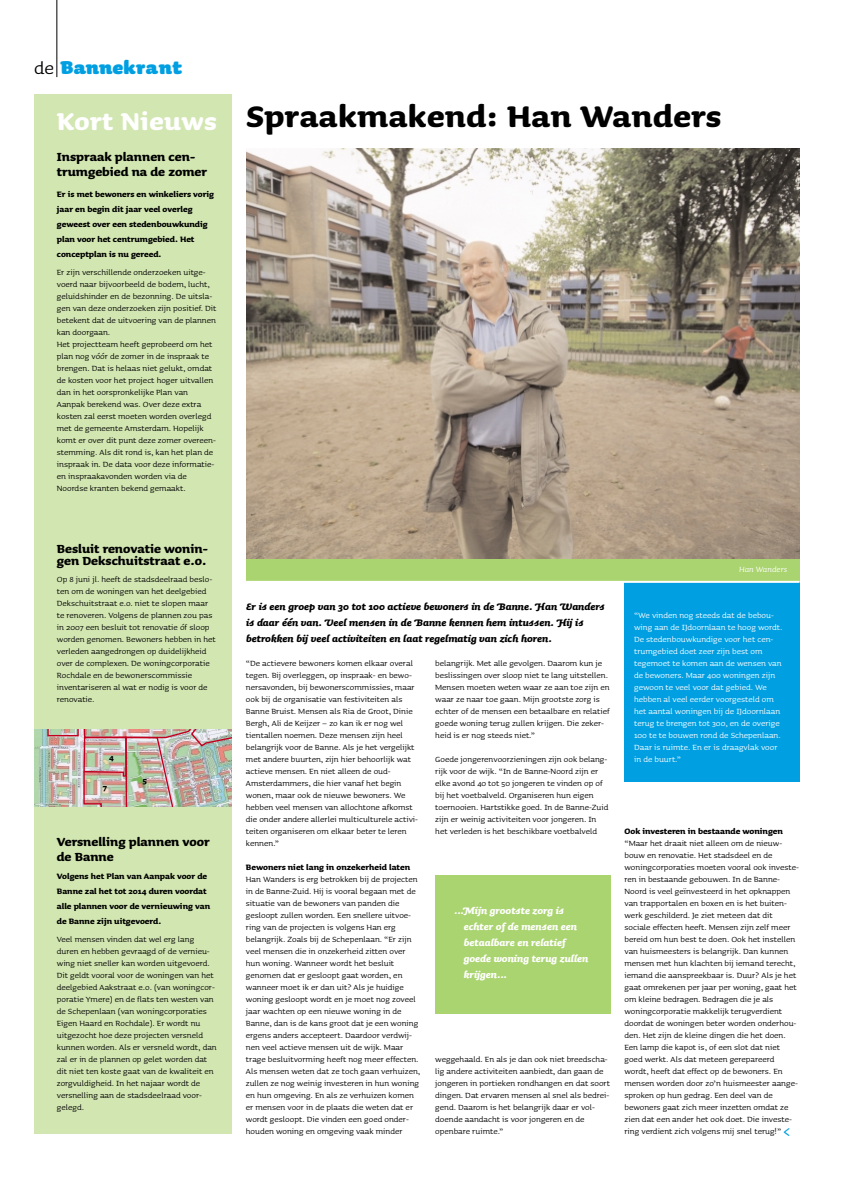
<style>
.page{position:relative;width:841px;height:1190px;background:#fff}
.page>*{position:absolute;margin:0;border:0;box-sizing:border-box;transform-origin:0 0}
.t1{font:700 38px "Sauna";letter-spacing:.015em;color:#000}
.t2{font:700 31px "Sauna";letter-spacing:.015em;color:#fff}
.t3{font:900 22px "Sauna";color:#009fe2}
.t4{font:700 15px/15px "Sauna";color:#000}
.t5{font:12px/16px "Sauna Bold Italic Swash";color:#000}
.t6{font:12px/16px "Sauna Bold Italic Swash";color:#fff}
.t7{font:10px/12px "Sauna";color:#000}
.t8{font:10px/12px "Sauna";color:#fff}
.t9{font:700 10px/15px "Sauna";color:#000}
.t10{font:italic 10px "Sauna";color:#fff}
.t11{font:700 9.8px "Sauna";color:#000}
.s1{font-weight:400;color:#000}
.s2{font-size:20px;color:#009fe2}
</style>
<div class="page">
<div style="left:34px;top:94px;width:198px;height:1040px;background:#d2e6b1"></div>
<div style="left:624px;top:582px;width:176px;height:200px;background:#009fe2"></div>
<div style="left:246px;top:544px;width:554px;height:38px;background:#aad46f"></div>
<hr style="left:57px;top:0;width:1px;height:77px;background:#000">
<img style="left:246px;top:149px;width:554px;height:409px">
<hr style="left:246px;top:581px;width:554px;height:2px;background:#fff">
<div style="left:435px;top:876px;width:175px;height:138px;background:#aad46f"></div>
<img style="left:34px;top:730px;width:13px;height:77px">
<img style="left:47px;top:730px;width:185px;height:77px">
<h3 class="t3" style="left:34px;top:60px;width:150px"><span class="s1">de</span> Bannekrant</h3>
<h2 class="t2" style="left:57px;top:111px;width:161px">Kort Nieuws</h2>
<h3 class="t4" style="left:57px;top:151px;width:152px">Inspraak plannen cen&shy;trumgebied na de zomer</h3>
<p class="t9" style="left:57px;top:188px;width:159px">Er is met bewoners en winkeliers vorig jaar en begin dit jaar veel overleg geweest over een stedenbouwkundig plan voor het centrumgebied. Het conceptplan is nu gereed.</p>
<p class="t7" style="left:57px;top:266px;width:161px">Er zijn verschillende onderzoeken uitge&shy;voerd naar bijvoorbeeld de bodem, lucht, geluidshinder en de bezonning. De uitsla&shy;gen van deze onderzoeken zijn positief. Dit betekent dat de uitvoering van de plannen kan doorgaan.<br>Het projectteam heeft geprobeerd om het plan nog vóór de zomer in de inspraak te brengen. Dat is helaas niet gelukt, omdat de kosten voor het project hoger uitvallen dan in het oorspronkelijke Plan van Aanpak berekend was. Over deze extra kosten zal eerst moeten worden overlegd met de gemeente Amsterdam. Hopelijk komt er over dit punt deze zomer overeen&shy;stemming. Als dit rond is, kan het plan de inspraak in. De data voor deze informatie&shy;en inspraakavonden worden via de Noordse kranten bekend gemaakt.</p>
<h3 class="t4" style="left:57px;top:544px;width:152px;line-height:12px">Besluit renovatie wonin&shy;gen Dekschuitstraat e.o.</h3>
<p class="t7" style="left:57px;top:572px;width:161px">Op 8 juni jl. heeft de stadsdeelraad beslo&shy;ten om de woningen van het deelgebied Dekschuitstraat e.o. niet te slopen maar te renoveren. Volgens de plannen zou pas in 2007 een besluit tot renovatie óf sloop worden genomen. Bewoners hebben in het verleden aangedrongen op duidelijkheid over de complexen. De woningcorporatie Rochdale en de bewonerscommissie inventariseren al wat er nodig is voor de renovatie.</p>
<p class="t11" style="left:109px;top:754px;width:6px">4</p>
<p class="t11" style="left:103px;top:784px;width:6px">7</p>
<p class="t11" style="left:143px;top:777px;width:6px">5</p>
<h3 class="t4" style="left:57px;top:836px;width:155px">Versnelling plannen voor de Banne</h3>
<p class="t9" style="left:57px;top:870px;width:155px">Volgens het Plan van Aanpak voor de Banne zal het tot 2014 duren voordat alle plannen voor de vernieuwing van de Banne zijn uitgevoerd.</p>
<p class="t7" style="left:57px;top:933px;width:161px">Veel mensen vinden dat wel erg lang duren en hebben gevraagd of de vernieu&shy;wing niet sneller kan worden uitgevoerd.<br>Dit geldt vooral voor de woningen van het deelgebied Aakstraat e.o. (van woningcor&shy;poratie Ymere) en de flats ten westen van de Schepenlaan (van woningcorporaties Eigen Haard en Rochdale). Er wordt nu uitgezocht hoe deze projecten versneld kunnen worden. Als er versneld wordt, dan zal er in de plannen op gelet worden dat dit niet ten koste gaat van de kwaliteit en zorgvuldigheid. In het najaar wordt de versnelling aan de stadsdeelraad voor&shy;gelegd.</p>
<h1 class="t1" style="left:246px;top:104px;width:477px">Spraakmakend: Han Wanders</h1>
<p class="t10" style="left:739px;top:563px;width:50px">Han Wanders</p>
<p class="t5" style="left:246px;top:599px;width:360px">Er is een groep van 30 tot 100 actieve bewoners in de Banne. Han Wanders is daar één van. Veel mensen in de Banne kennen hem intussen. Hij is betrokken bij veel activiteiten en laat regelmatig van zich horen.</p>
<p class="t7" style="left:246px;top:656px;width:174px">“De actievere bewoners komen elkaar overal tegen. Bij overleggen, op inspraak- en bewo&shy;nersavonden, bij bewonerscommissies, maar ook bij de organisatie van festiviteiten als Banne Bruist. Mensen als Ria de Groot, Dinie Bergh, Ali de Keijzer – zo kan ik er nog wel tientallen noemen. Deze mensen zijn heel belangrijk voor de Banne. Als je het vergelijkt met andere buurten, zijn hier behoorlijk wat actieve mensen. En niet alleen de oud-Amsterdammers, die hier vanaf het begin wonen, maar ook de nieuwe bewoners. We hebben veel mensen van allochtone afkomst die onder andere allerlei multiculturele activi&shy;teiten organiseren om elkaar beter te leren kennen.”</p>
<p class="t9" style="left:246px;top:860px;width:166px">Bewoners niet lang in onzekerheid laten</p>
<p class="t7" style="left:246px;top:872px;width:176px">Han Wanders is erg betrokken bij de projecten in de Banne-Zuid. Hij is vooral begaan met de situatie van de bewoners van panden die gesloopt zullen worden. Een snellere uitvoe&shy;ring van de projecten is volgens Han erg belangrijk. Zoals bij de Schepenlaan. “Er zijn veel mensen die in onzekerheid zitten over hun woning. Wanneer wordt het besluit genomen dat er gesloopt gaat worden, en wanneer moet ik er dan uit? Als je huidige woning gesloopt wordt en je moet nog zoveel jaar wachten op een nieuwe woning in de Banne, dan is de kans groot dat je een woning ergens anders accepteert. Daardoor verdwij&shy;nen veel actieve mensen uit de wijk. Maar trage besluitvorming heeft nog meer effecten.<br>Als mensen weten dat ze toch gaan verhuizen, zullen ze nog weinig investeren in hun woning en hun omgeving. En als ze verhuizen komen er mensen voor in de plaats die weten dat er wordt gesloopt. Die vinden een goed onder&shy;houden woning en omgeving vaak minder</p>
<p class="t7" style="left:435px;top:656px;width:176px">belangrijk. Met alle gevolgen. Daarom kun je beslissingen over sloop niet te lang uitstellen.<br>Mensen moeten weten waar ze aan toe zijn en waar ze naar toe gaan. Mijn grootste zorg is echter of de mensen een betaalbare en relatief goede woning terug zullen krijgen. Die zeker&shy;heid is er nog steeds niet.”</p>
<p class="t7" style="left:435px;top:752px;width:175px">Goede jongerenvoorzieningen zijn ook belang&shy;rijk voor de wijk. “In de Banne-Noord zijn er elke avond 40 tot 50 jongeren te vinden op of bij het voetbalveld. Organiseren hun eigen toernooien. Hartstikke goed. In de Banne-Zuid zijn er weinig activiteiten voor jongeren. In het verleden is het beschikbare voetbalveld</p>
<p class="t6" style="left:464px;top:904px;width:126px;text-indent:-10px">...Mijn grootste zorg is echter of de mensen een betaalbare en relatief goede woning terug zullen krijgen...</p>
<p class="t7" style="left:435px;top:1052px;width:176px">weggehaald. En als je dan ook niet breedscha&shy;lig andere activiteiten aanbiedt, dan gaan de jongeren in portieken rondhangen en dat soort dingen. Dat ervaren mensen al snel als bedrei&shy;gend. Daarom is het belangrijk daar er vol&shy;doende aandacht is voor jongeren en de openbare ruimte.”</p>
<p class="t8" style="left:634px;top:608px;width:150px">“We vinden nog steeds dat de bebou&shy;wing aan de IJdoornlaan te hoog wordt.<br>De stedenbouwkundige voor het cen&shy;trumgebied doet zeer zijn best om tegemoet te komen aan de wensen van de bewoners. Maar 400 woningen zijn gewoon te veel voor dat gebied. We hebben al veel eerder voorgesteld om het aantal woningen bij de IJdoornlaan terug te brengen tot 300, en de overige 100 te te bouwen rond de Schepenlaan.<br>Daar is ruimte. En er is draagvlak voor in de buurt.”</p>
<p class="t9" style="left:624px;top:824px;width:160px">Ook investeren in bestaande woningen</p>
<p class="t7" style="left:624px;top:836px;width:176px">“Maar het draait niet alleen om de nieuw&shy;bouw en renovatie. Het stadsdeel en de woningcorporaties moeten vooral ook investe&shy;ren in bestaande gebouwen. In de Banne-Noord is veel geïnvesteerd in het opknappen van trapportalen en boxen en is het buiten&shy;werk geschilderd. Je ziet meteen dat dit sociale effecten heeft. Mensen zijn zelf meer bereid om hun best te doen. Ook het instellen van huismeesters is belangrijk. Dan kunnen mensen met hun klachten bij iemand terecht, iemand die aanspreekbaar is. Duur? Als je het gaat omrekenen per jaar per woning, gaat het om kleine bedragen. Bedragen die je als woningcorporatie makkelijk terugverdient doordat de woningen beter worden onderhou&shy;den. Het zijn de kleine dingen die het doen.<br>Een lamp die kapot is, of een slot dat niet goed werkt. Als dat meteen gerepareerd wordt, heeft dat effect op de bewoners. En mensen worden door zo’n huismeester aange&shy;sproken op hun gedrag. Een deel van de bewoners gaat zich meer inzetten omdat ze zien dat een ander het ook doet. Die investe&shy;ring verdient zich volgens mij snel terug!” <span class="s2">&lt;</span></p>
</div>
